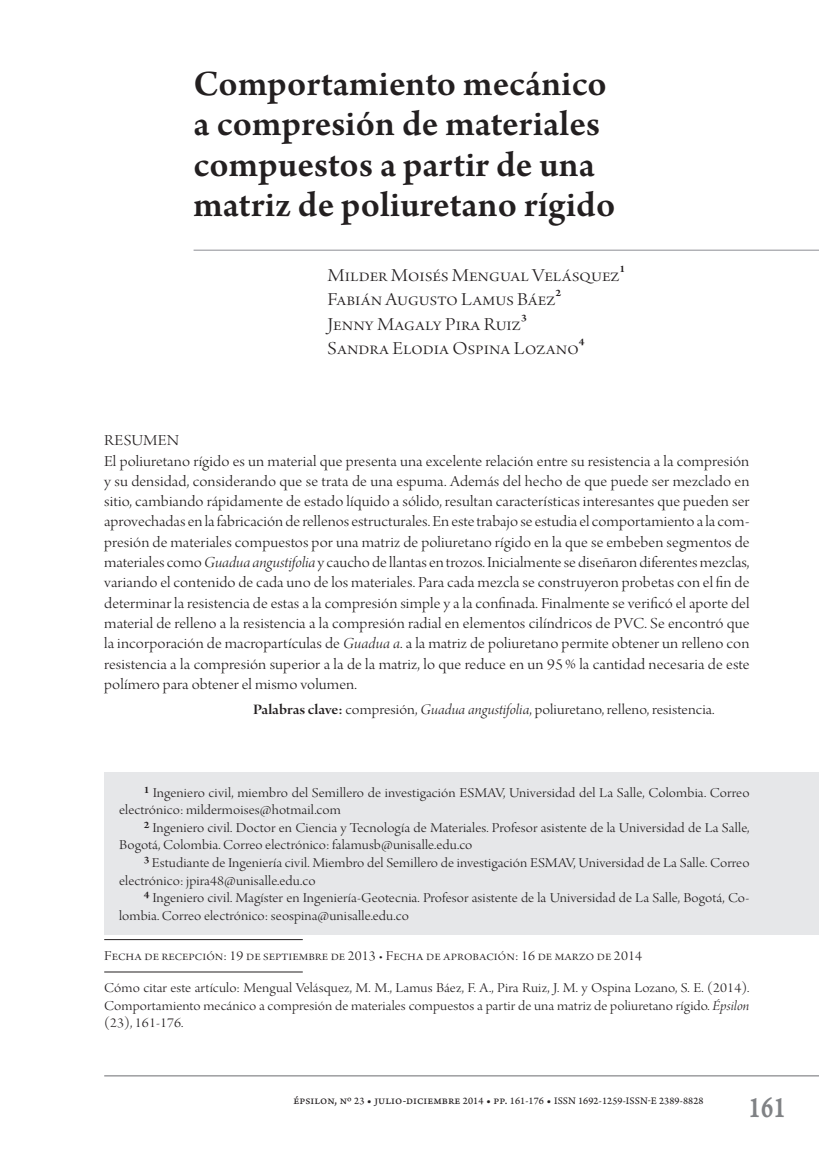
<style>
.page{position:relative;width:819px;height:1166px;background:#fff}
.page>*{position:absolute;margin:0;border:0;box-sizing:border-box;transform-origin:0 0}
.t1{font:600 37.62px/40.2px "Arno Pro";letter-spacing:.005em;color:#231f20}
.t2{font:31.5px "Arno Pro Smbd Caption";color:#808285;scale:.75 1}
.t3{font:19.25px "Arno Pro Light Display";letter-spacing:.005em;color:#231f20;scale:1.1 1}
.t4{font:16.1px/20.3px "Arno Pro Light Display";letter-spacing:.01em;color:#231f20;scale:1.1 1}
.t5{font:15.4px "Arno Pro Light Display";letter-spacing:.035em;color:#231f20;scale:1.1 1}
.t6{font:14.35px/17.5px "Arno Pro Light Display";letter-spacing:.005em;color:#231f20;scale:1.1 1}
.t7{font:10.5px "Arno Pro Sm Text";letter-spacing:.01em;color:#231f20}
.t8{font:600 10.5px "Arno Pro";color:#231f20;scale:1.1 1}
.s1{font-family:"Arno Pro Light Italic Display"}
.s2{font-family:"Arno Pro Smbd Display"}
.s3{font-size:12.25px}
</style>
<div class="page">
<hr style="left:104px;top:1075px;width:715px;height:1px;background:#6c6d70">
<hr style="left:193px;top:250px;width:626px;height:1px;background:#a8a9ad">
<div style="left:104px;top:772px;width:715px;height:162px;background:#e6e7e9"></div>
<hr style="left:104px;top:939px;width:199px;height:1px;background:#231f20">
<hr style="left:104px;top:971px;width:199px;height:1px;background:#231f20">
<h1 class="t1" style="left:193px;top:65px;width:423px">Comportamiento mecánico a compresión de materiales compuestos a partir de una matriz de poliuretano rígido</h1>
<p class="t8" style="left:619px;top:262px;width:7px">1</p>
<p class="t3" style="left:327px;top:264px;width:267px">Milder Moisés Mengual Velásquez</p>
<p class="t8" style="left:555px;top:287px;width:7px">2</p>
<p class="t3" style="left:327px;top:289px;width:208px">Fabián Augusto Lamus Báez</p>
<p class="t8" style="left:521px;top:311px;width:7px">3</p>
<p class="t3" style="left:327px;top:338px;width:230px">Sandra Elodia Ospina Lozano</p>
<p class="t8" style="left:579px;top:336px;width:7px">4</p>
<p class="t3" style="left:327px;top:313px;width:177px">Jenny Magaly Pira Ruiz</p>
<p class="t4" style="left:104px;top:431px;width:20px">Resume</p>
<p class="t4" style="left:104px;top:431px;width:588px;text-indent:63px">n<br>El poliuretano rígido es un material que presenta una excelente relación entre su resistencia a la compresión y su densidad, considerando que se trata de una espuma. Además del hecho de que puede ser mezclado en sitio, cambiando rápidamente de estado líquido a sólido, resultan características interesantes que pueden ser aprovechadas en la fabricación de rellenos estructurales. En este trabajo se estudia el comportamiento a la com&shy;presión de materiales compuestos por una matriz de poliuretano rígido en la que se embeben segmentos de materiales como <span class="s1">Guadua angustifolia</span> y caucho de llantas en trozos. Inicialmente se diseñaron diferentes mezclas, variando el contenido de cada uno de los materiales. Para cada mezcla se construyeron probetas con el fin de determinar la resistencia de estas a la compresión simple y a la confinada. Finalmente se verificó el aporte del material de relleno a la resistencia a la compresión radial en elementos cilíndricos de PVC. Se encontró que la incorporación de macropartículas de <span class="s1">Guadua a</span>. a la matriz de poliuretano permite obtener un relleno con resistencia a la compresión superior a la de la matriz, lo que reduce en un 95% la cantidad necesaria de este polímero para obtener el mismo volumen.</p>
<p class="t5" style="left:253px;top:701px;width:421px"><span class="s2">Palabras clave:</span> compresión, <span class="s1">Guadua angustifolia</span>, poliuretano, relleno, resistencia.</p>
<p class="t6" style="left:119px;top:785px;width:574px;text-indent:25px"><sup>1</sup> Ingeniero civil, miembro del Semillero de investigación ESMAV, Universidad del La Salle, Colombia. Correo electrónico: mildermoises@hotmail.com</p>
<p class="t6" style="left:119px;top:820px;width:574px;text-indent:25px"><sup>2</sup> Ingeniero civil. Doctor en Ciencia y Tecnología de Materiales. Profesor asistente de la Universidad de La Salle,<br>Bogotá, Colombia. Correo electrónico: falamusb@unisalle.edu.co</p>
<p class="t6" style="left:119px;top:855px;width:574px;text-indent:25px"><sup>3</sup> Estudiante de Ingeniería civil. Miembro del Semillero de investigación ESMAV, Universidad de La Salle. Correo electrónico: jpira48@unisalle.edu.co</p>
<p class="t6" style="left:119px;top:890px;width:574px;text-indent:25px"><sup>4</sup> Ingeniero civil. Magíster en Ingeniería-Geotecnia. Profesor asistente de la Universidad de La Salle, Bogotá, Co&shy;lombia. Correo electrónico: seospina@unisalle.edu.co</p>
<p class="t6" style="left:104px;top:947px;width:490px">Fecha de recepción: 19 de septiembre de 2013 • Fecha de aprobación: 16 de marzo de 2014</p>
<p class="t6" style="left:104px;top:980px;width:588px;text-align:justify">Cómo citar este artículo: Mengual Velásquez, M. M., Lamus Báez, F. A., Pira Ruiz, J. M. y Ospina Lozano, S. E. (2014).<br>Comportamiento mecánico a compresión de materiales compuestos a partir de una matriz de poliuretano rígido. <span class="s1">Épsilon </span>(23), 161-176.</p>
<p class="t7" style="left:293px;top:1094px;width:411px"><span class="s3">épsilon, nº</span> 23 <span class="s3">• julio-diciembre</span> 2014 <span class="s3">• pp.</span> 161-176 <span class="s3">•</span> ISSN 1692-1259-IssN-e 2389-8828</p>
<h2 class="t2" style="left:748px;top:1088px;width:51px">161</h2>
</div>
